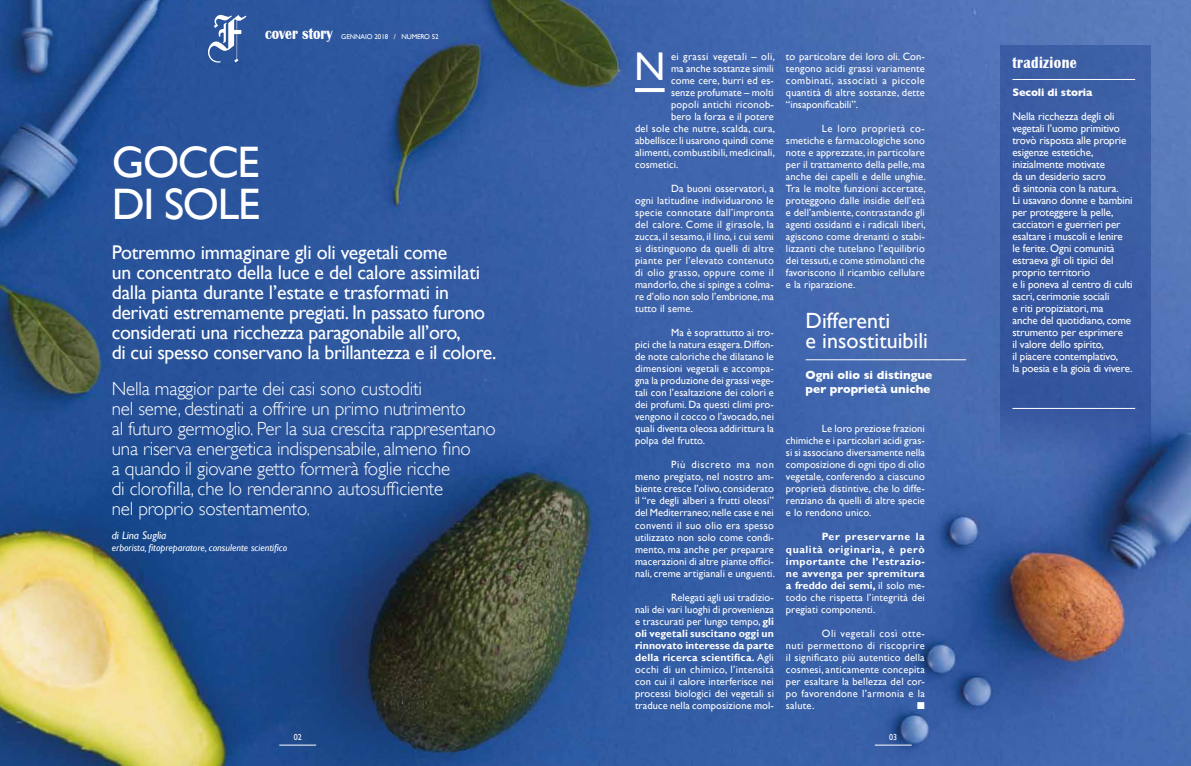
<style>
.page{position:relative;width:1191px;height:766px;background:#fff}
.page>*{position:absolute;margin:0;border:0;box-sizing:border-box;transform-origin:0 0}
.t1{font:44px/42px "Gill Sans";letter-spacing:-.03em;color:#fff}
.t2{font:40px "Gill Sans";color:#fff}
.t3{font:22px/20px "Gill Sans";color:#fff}
.t4{font:19.8px/20px "Gill Sans";letter-spacing:-.02em;color:#fff}
.t5{font:300 19px/20px "Gill Sans";letter-spacing:-.01em;color:#fff}
.t6{font:700 16.5px "Britannic";color:#fff;scale:.83 1}
.t7{font:700 16.5px "Britannic";letter-spacing:.03em;color:#fff;scale:.83 1}
.t8{font:700 12px/14px "Gill Sans";color:#fff}
.t9{font:11px/12px "Gill Sans";letter-spacing:-.01em;color:#fff}
.t10{font:700 11px "Gill Sans";letter-spacing:-.01em;color:#fff}
.t11{font:italic 11px "Gill Sans";color:#fff}
.t12{font:10.5px/12px "Gill Sans";letter-spacing:.01em;color:#fff;text-align:justify}
.t13{font:700 10.5px/12px "Gill Sans";letter-spacing:.025em;color:#fff;text-align:justify}
.t14{font:10.5px "Gill Sans";letter-spacing:.035em;color:#fff}
.t15{font:italic 10px "Gill Sans";color:#fff}
.t16{font:10px "Zapf Dingbats ITC";color:#fff}
.t17{font:8.6px "Gill Sans";color:#fff;scale:.93 1}
.t18{font:7px "Gill Sans";letter-spacing:-.01em;color:#fff}
.s1{font-weight:700}
.s2{font-weight:400}
</style>
<div class="page">
<img style="left:0;top:0;width:1191px;height:765px">
<hr style="left:874px;top:744px;width:37px;height:1px;background:#fff">
<svg style="left:208px;top:15px;width:38px;height:48px"></svg>
<svg style="left:635px;top:88px;width:29px;height:4px"></svg>
<hr style="left:805px;top:359px;width:161px;height:1px;background:#fff">
<svg style="left:1000px;top:45px;width:151px;height:720px;fill:#3b5da3"></svg>
<hr style="left:1012px;top:79px;width:123px;height:1px;background:#fff">
<hr style="left:1012px;top:408px;width:123px;height:1px;background:#fff">
<hr style="left:279px;top:744px;width:37px;height:1px;background:#fff">
<h3 class="t6" style="left:265px;top:24px;width:83px">cover story</h3>
<p class="t18" style="left:341px;top:33px;width:99px">GENNAIO 2018 / NUMERO 52</p>
<h1 class="t1" style="left:112px;top:140px;width:150px">GOCCE<br>DI SOLE</h1>
<p class="t4" style="left:112px;top:242px;width:386px">Potremmo immaginare gli oli vegetali come<br>un concentrato della luce e del calore assimilati dalla pianta durante l’estate e trasformati in derivati estremamente pregiati. In passato furono considerati una ricchezza paragonabile all’oro,<br>di cui spesso conservano la brillantezza e il colore.</p>
<p class="t5" style="left:112px;top:377px;width:385px">Nella maggior parte dei casi sono custoditi<br>nel seme, destinati a offrire un primo nutrimento<br>al futuro germoglio. Per la sua crescita rappresentano una riserva energetica indispensabile, almeno fino<br>a quando il giovane getto formerà foglie ricche<br>di clorofilla, che lo renderanno autosufficiente<br>nel proprio sostentamento.</p>
<p class="t11" style="left:112px;top:528px;width:56px">di Lina Suglia</p>
<p class="t15" style="left:112px;top:541px;width:177px">erborista, fitopreparatore, consulente scientifico</p>
<p class="t17" style="left:294px;top:732px;width:10px">02</p>
<h2 class="t2" style="left:634px;top:43px;width:33px">N</h2>
<p class="t14" style="left:671px;top:50px;width:105px">ei grassi vegetali – oli,</p>
<p class="t12" style="left:671px;top:62px;width:104px">ma anche sostanze simili</p>
<p class="t12" style="left:671px;top:74px;width:104px">come cere, burri ed es-</p>
<p class="t12" style="left:671px;top:86px;width:104px">senze profumate – molti</p>
<p class="t12" style="left:671px;top:98px;width:104px">popoli antichi riconob-</p>
<p class="t12" style="left:671px;top:110px;width:104px">bero la forza e il potere</p>
<p class="t12" style="left:635px;top:122px;width:141px">del sole che nutre, scalda, cura,</p>
<p class="t12" style="left:635px;top:134px;width:140px">abbellisce: li usarono quindi come</p>
<p class="t12" style="left:635px;top:146px;width:141px">alimenti, combustibili, medicinali,</p>
<p class="t12" style="left:635px;top:158px;width:45px">cosmetici.</p>
<p class="t12" style="left:635px;top:182px;width:140px;text-indent:36px">Da buoni osservatori, a ogni latitudine individuarono le specie connotate dall’impronta del calore. Come il girasole, la zucca, il sesamo, il lino, i cui semi si distinguono da quelli di altre piante per l’elevato contenuto di olio grasso, oppure come il mandorlo, che si spinge a colma&shy;re d’olio non solo l’embrione, ma tutto il seme.</p>
<p class="t12" style="left:635px;top:326px;width:140px;text-indent:36px">Ma è soprattutto ai tro&shy;pici che la natura esagera. Diffon&shy;de note caloriche che dilatano le dimensioni vegetali e accompa&shy;gna la produzione dei grassi vege&shy;tali con l’esaltazione dei colori e dei profumi. Da questi climi pro&shy;vengono il cocco o l’avocado, nei quali diventa oleosa addirittura la polpa del frutto.</p>
<p class="t12" style="left:635px;top:458px;width:141px;text-indent:36px">Più discreto ma non meno pregiato, nel nostro am&shy;biente cresce l’olivo, considerato il “re degli alberi a frutti oleosi” del Mediterraneo; nelle case e nei conventi il suo olio era spesso utilizzato non solo come condi&shy;mento, ma anche per preparare macerazioni di altre piante offici&shy;nali, creme artigianali e unguenti.</p>
<p class="t12" style="left:635px;top:590px;width:140px;text-indent:36px">Relegati agli usi tradizio&shy;nali dei vari luoghi di provenienza e trascurati per lungo tempo, <span class="s1">gli oli vegetali suscitano oggi un rinnovato interesse da parte della ricerca scientifica.</span> Agli occhi di un chimico, l’intensità con cui il calore interferisce nei processi biologici dei vegetali si traduce nella composizione mol-</p>
<p class="t12" style="left:786px;top:50px;width:140px">to particolare dei loro oli. Con&shy;tengono acidi grassi variamente combinati, associati a piccole quantità di altre sostanze, dette “insaponificabili”.</p>
<p class="t12" style="left:786px;top:122px;width:141px;text-indent:36px">Le loro proprietà co&shy;smetiche e farmacologiche sono note e apprezzate, in particolare per il trattamento della pelle, ma anche dei capelli e delle unghie.<br>Tra le molte funzioni accertate, proteggono dalle insidie dell’età e dell’ambiente, contrastando gli agenti ossidanti e i radicali liberi, agiscono come drenanti o stabi&shy;lizzanti che tutelano l’equilibrio dei tessuti, e come stimolanti che favoriscono il ricambio cellulare e la riparazione.</p>
<h3 class="t3" style="left:805px;top:310px;width:124px">Differenti<br>e insostituibili</h3>
<p class="t8" style="left:805px;top:367px;width:128px">Ogni olio si distingue per proprietà uniche</p>
<p class="t12" style="left:786px;top:422px;width:140px;text-indent:36px">Le loro preziose frazioni chimiche e i particolari acidi gras&shy;si si associano diversamente nella composizione di ogni tipo di olio vegetale, conferendo a ciascuno proprietà distintive, che lo diffe&shy;renziano da quelli di altre specie e lo rendono unico.</p>
<p class="t13" style="left:786px;top:531px;width:140px;text-indent:36px">Per preservarne la qualità originaria, è però importante che l’estrazio&shy;ne avvenga per spremitura a freddo dei semi, <span class="s2">il solo me&shy;todo che rispetta l’integrità dei pregiati componenti.</span></p>
<p class="t12" style="left:786px;top:626px;width:140px;text-indent:36px">Oli vegetali così otte&shy;nuti permettono di riscoprire il significato più autentico della cosmesi, anticamente concepita per esaltare la bellezza del cor&shy;po favorendone l’armonia e la salute.</p>
<p class="t16" style="left:917px;top:700px;width:9px">■</p>
<p class="t17" style="left:889px;top:732px;width:10px">03</p>
<h3 class="t7" style="left:1012px;top:53px;width:79px">tradizione</h3>
<p class="t10" style="left:1012px;top:86px;width:82px">Secoli di storia</p>
<p class="t9" style="left:1012px;top:111px;width:122px">Nella ricchezza degli oli vegetali l’uomo primitivo trovò risposta alle proprie esigenze estetiche, inizialmente motivate<br>da un desiderio sacro<br>di sintonia con la natura.<br>Li usavano donne e bambini per proteggere la pelle, cacciatori e guerrieri per esaltare i muscoli e lenire le ferite. Ogni comunità estraeva gli oli tipici del proprio territorio<br>e li poneva al centro di culti sacri, cerimonie sociali<br>e riti propiziatori, ma<br>anche del quotidiano, come strumento per esprimere<br>il valore dello spirito,<br>il piacere contemplativo,<br>la poesia e la gioia di vivere.</p>
</div>
